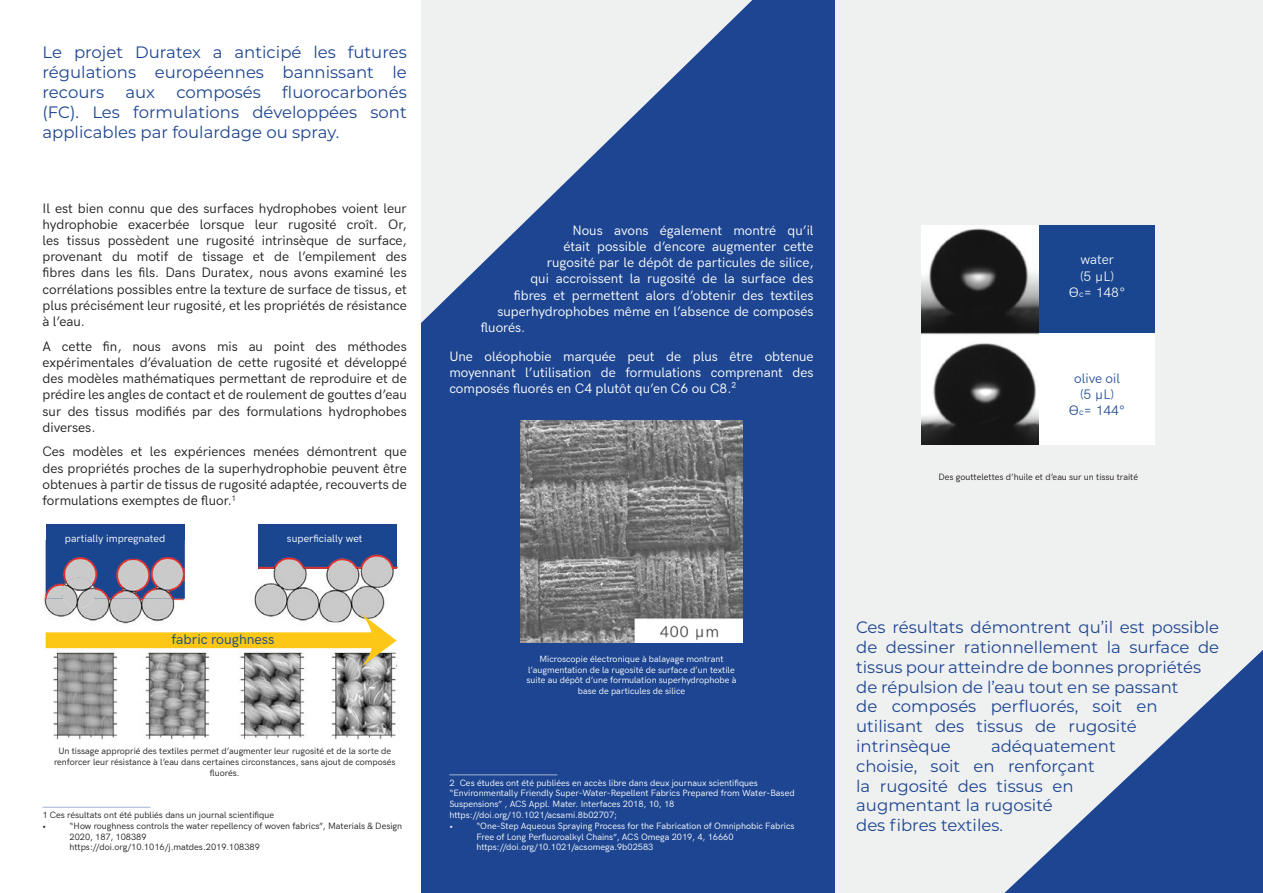
<style>
.page{position:relative;width:1263px;height:893px;background:#fff}
.page>*{position:absolute;margin:0;border:0;box-sizing:border-box;transform-origin:0 0}
.t1{font:16.5px/19.8px "Montserrat";color:#1d4591;text-align:justify}
.t2{font:14.1px "HK Grotesk Pro";color:#18488e}
.t3{font:13.5px/16.2px "HK Grotesk Pro";color:#231f20;text-align:justify}
.t4{font:13.5px/16.2px "HK Grotesk Pro";color:#fff;text-align:justify}
.t5{font:13.5px/16.2px "HK Grotesk Pro";color:#1a4690;text-align:center}
.t6{font:13.5px/16.2px "HK Grotesk Pro";color:#fff;text-align:center}
.t7{font:10.5px "HK Grotesk Pro";color:#fff}
.t8{font:9px/10.8px "HK Grotesk Pro";color:#fff}
.t9{font:9px/10.8px "HK Grotesk Pro";color:#231f20}
.s1{color:#1d4591}
.s2{font-size:9px}
</style>
<div class="page">
<div style="left:833px;top:0;width:430px;height:893px;background:#eff0f0"></div>
<div style="left:421px;top:0;width:414px;height:893px;background:#1d4591"></div>
<svg style="left:421px;top:0;width:331px;height:323px"></svg>
<svg style="left:1004px;top:650px;width:259px;height:243px"></svg>
<hr style="left:43px;top:807px;width:108px;height:1px;background:#a5b4d4">
<div style="left:46px;top:524px;width:139px;height:74px;background:#19468f"></div>
<div style="left:258px;top:524px;width:139px;height:44px;background:#19468f"></div>
<img style="left:44px;top:540px;width:355px;height:200px">
<img style="left:46px;top:540px;width:139px;height:58px">
<img style="left:62px;top:578px;width:33px;height:30px">
<img style="left:258px;top:540px;width:139px;height:28px">
<svg style="left:46px;top:614px;width:351px;height:53px"></svg>
<hr style="left:449px;top:774px;width:108px;height:1px;background:#a5b4d4">
<img style="left:521px;top:421px;width:221px;height:221px">
<img style="left:921px;top:225px;width:118px;height:220px">
<div style="left:1039px;top:225px;width:116px;height:109px;background:#1a4690"></div>
<div style="left:1039px;top:334px;width:116px;height:111px;background:#fff"></div>
<p class="t1" style="left:43px;top:42px;width:366px">Le projet Duratex a anticipé les futures régulations européennes bannissant le recours</p>
<p class="t1" style="left:43px;top:82px;width:366px;text-indent:240px">fluorocarbonés (FC). Les formulations développées sont applicables par foulardage ou spray.</p>
<p class="t1" style="left:125px;top:82px;width:31px">aux</p>
<p class="t1" style="left:176px;top:82px;width:86px">composés</p>
<p class="t3" style="left:43px;top:200px;width:366px">Il est bien connu que des surfaces hydrophobes voient leur hydrophobie exacerbée lorsque leur rugosité croît. Or, les tissus possèdent une rugosité intrinsèque de surface, provenant du motif de tissage et de l’empilement des fibres dans les fils. Dans Duratex, nous avons examiné les corrélations possibles entre la texture de surface de tissus, et plus précisément leur rugosité, et les propriétés de résistance à l’eau.</p>
<p class="t3" style="left:43px;top:338px;width:366px">A cette fin, nous avons mis au point des méthodes expérimentales d’évaluation de cette rugosité et développé des modèles mathématiques permettant de reproduire et de prédire les angles de contact et de roulement de gouttes d’eau sur des tissus modifiés par des formulations hydrophobes diverses.</p>
<p class="t3" style="left:43px;top:444px;width:366px">Ces modèles et les expériences menées démontrent que des propriétés proches de la superhydrophobie peuvent être obtenues à partir de tissus de rugosité adaptée, recouverts de formulations exemptes de fluor.<sup>1</sup></p>
<p class="t7" style="left:65px;top:531px;width:102px">partially impregnated</p>
<p class="t7" style="left:287px;top:531px;width:77px">superficially wet</p>
<p class="t2" style="left:172px;top:629px;width:105px">fabric roughness</p>
<p class="t9" style="left:54px;top:746px;width:343px;text-align:center">Un tissage approprié des textiles permet d’augmenter leur rugosité et de la sorte de renforcer leur résistance à l’eau dans certaines circonstances, sans ajout de composés fluorés.</p>
<p class="t9" style="left:43px;top:810px;width:233px">1 Ces résultats ont été publiés dans un journal scientifique</p>
<p class="t9" style="left:43px;top:821px;width:5px">•</p>
<p class="t9" style="left:70px;top:821px;width:334px">“How roughness controls the water repellency of woven fabrics”, Materials &amp; Design<br>2020, 187, 108389<br>https://doi.org/10.1016/j.matdes.2019.108389</p>
<p class="t4" style="left:572px;top:222px;width:243px">Nous avons également montré qu’il</p>
<p class="t4" style="left:563px;top:239px;width:252px">était possible d’encore augmenter cette</p>
<p class="t4" style="left:547px;top:255px;width:268px">rugosité par le dépôt de particules de silice,</p>
<p class="t4" style="left:530px;top:271px;width:285px">qui accroissent la rugosité de la surface des</p>
<p class="t4" style="left:514px;top:287px;width:301px">fibres et permettent alors d’obtenir des textiles</p>
<p class="t4" style="left:497px;top:303px;width:318px">superhydrophobes même en l’absence de composés</p>
<p class="t4" style="left:481px;top:320px;width:46px">fluorés.</p>
<p class="t4" style="left:449px;top:349px;width:366px">Une oléophobie marquée peut de plus être obtenue moyennant l’utilisation de formulations comprenant des composés fluorés en C4 plutôt qu’en C6 ou C8.²<sup>1</sup></p>
<p class="t8" style="left:527px;top:653px;width:211px;text-align:center">Microscopie électronique à balayage montrant l’augmentation de la rugosité de surface d’un textile suite au dépôt d’une formulation superhydrophobe à base de particules de silice</p>
<p class="t8" style="left:449px;top:777px;width:347px">2<span class="s1">1</span>Ces études ont été publiées en accès libre dans deux journaux scientifiques “Environmentally Friendly Super-Water-Repellent Fabrics Prepared from Water-Based Suspensions” , ACS Appl. Mater. Interfaces 2018, 10, 18 https://doi.org/10.1021/acsami.8b02707;</p>
<p class="t8" style="left:449px;top:821px;width:5px">•</p>
<p class="t8" style="left:476px;top:821px;width:320px">“One-Step Aqueous Spraying Process for the Fabrication of Omniphobic Fabrics<br>Free of Long Perfluoroalkyl Chains”, ACS Omega 2019, 4, 16660 https://doi.org/10.1021/acsomega.9b02583</p>
<p class="t6" style="left:1069px;top:252px;width:58px">water<br>(5 µL)<br>Ѳ<span class="s2">c</span>= 148°</p>
<p class="t5" style="left:1069px;top:370px;width:58px">olive oil (5 µL)<br>Ѳ<span class="s2">c</span>= 144°</p>
<p class="t9" style="left:938px;top:471px;width:201px">Des gouttelettes d’huile et d’eau sur un tissu traité</p>
<p class="t1" style="left:856px;top:617px;width:364px;text-align:left">Ces résultats démontrent qu’il est possible de dessiner rationnellement la surface de tissus pour atteindre de bonnes propriétés de répulsion de l’eau tout en se passant<br>de composés perfluorés, soit en utilisant des tissus de rugosité intrinsèque</p>
<p class="t1" style="left:856px;top:736px;width:261px;text-align:left;text-indent:135px">adéquatement choisie, soit en renforçant<br>la rugosité des tissus en augmentant la rugosité<br>des fibres textiles.</p>
</div>
